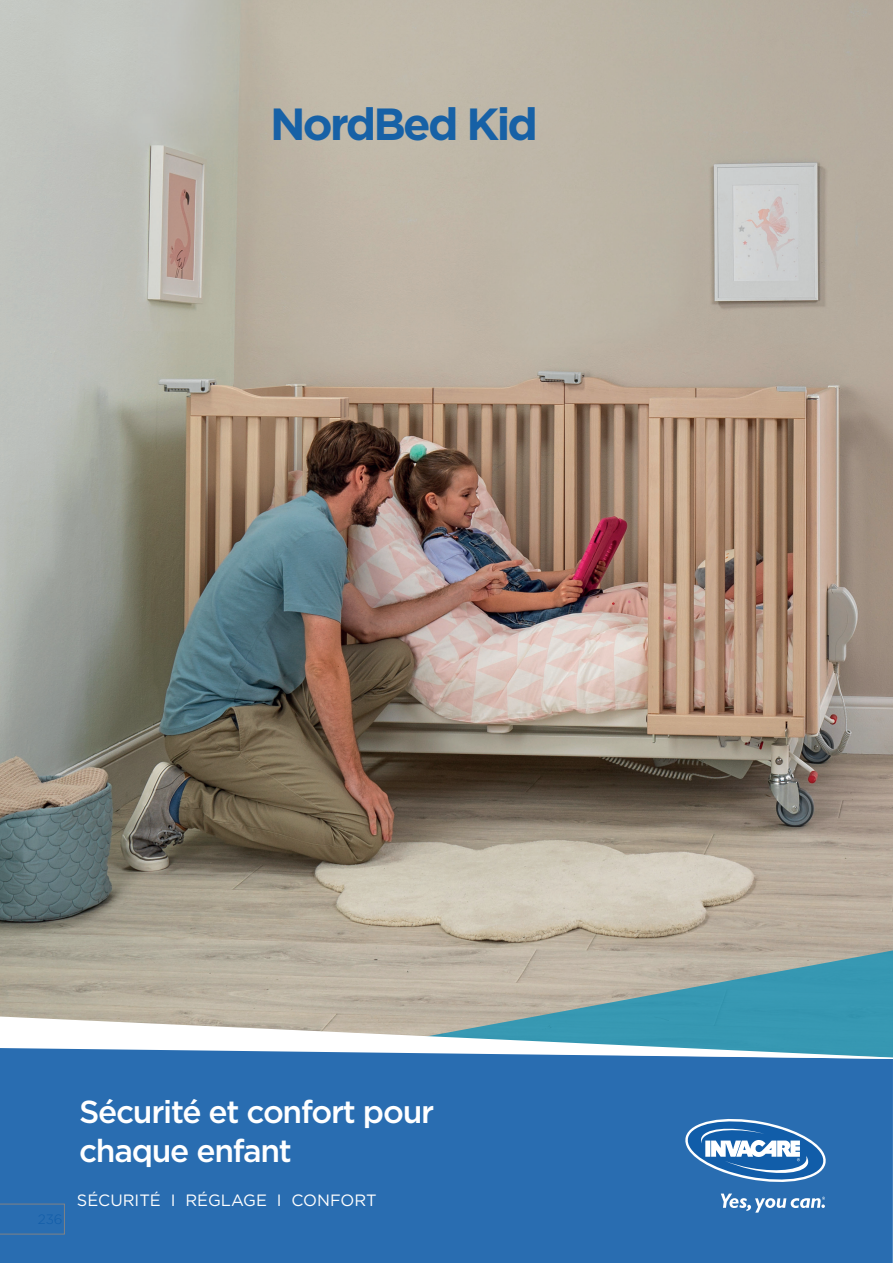
<style>
.page{position:relative;width:893px;height:1263px;background:#fff}
.page>*{position:absolute;margin:0;border:0;box-sizing:border-box;transform-origin:0 0}
.t1{font:700 45px "Gotham";letter-spacing:-.06em;color:#1761a6}
.t2{font:500 31.8px/39px "Gotham";letter-spacing:-.04em;color:#fff}
.t3{font:16.35px "Gotham";color:#fff}
</style>
<div class="page">
<img style="left:0;top:0;width:893px;height:1016px">
<svg style="left:416px;top:950px;width:477px;height:66px;background:#8ba8a8"></svg>
<div style="left:0;top:1059px;width:893px;height:204px;background:#296db1"></div>
<svg style="left:0;top:1016px;width:893px;height:43px"></svg>
<svg style="left:685px;top:1119px;width:141px;height:67px"></svg>
<svg style="left:721px;top:1193px;width:104px;height:19px"></svg>
<svg style="left:0;top:1204px;width:65px;height:30px;background:#2d6dae"></svg>
<p class="t1" style="left:270px;top:94px;width:269px">NordBed Kid</p>
<p class="t2" style="left:79px;top:1091px;width:357px">Sécurité et confort pour chaque enfant</p>
<p class="t3" style="left:77px;top:1189px;width:301px">SÉCURITÉ I RÉGLAGE I CONFORT</p>
</div>
